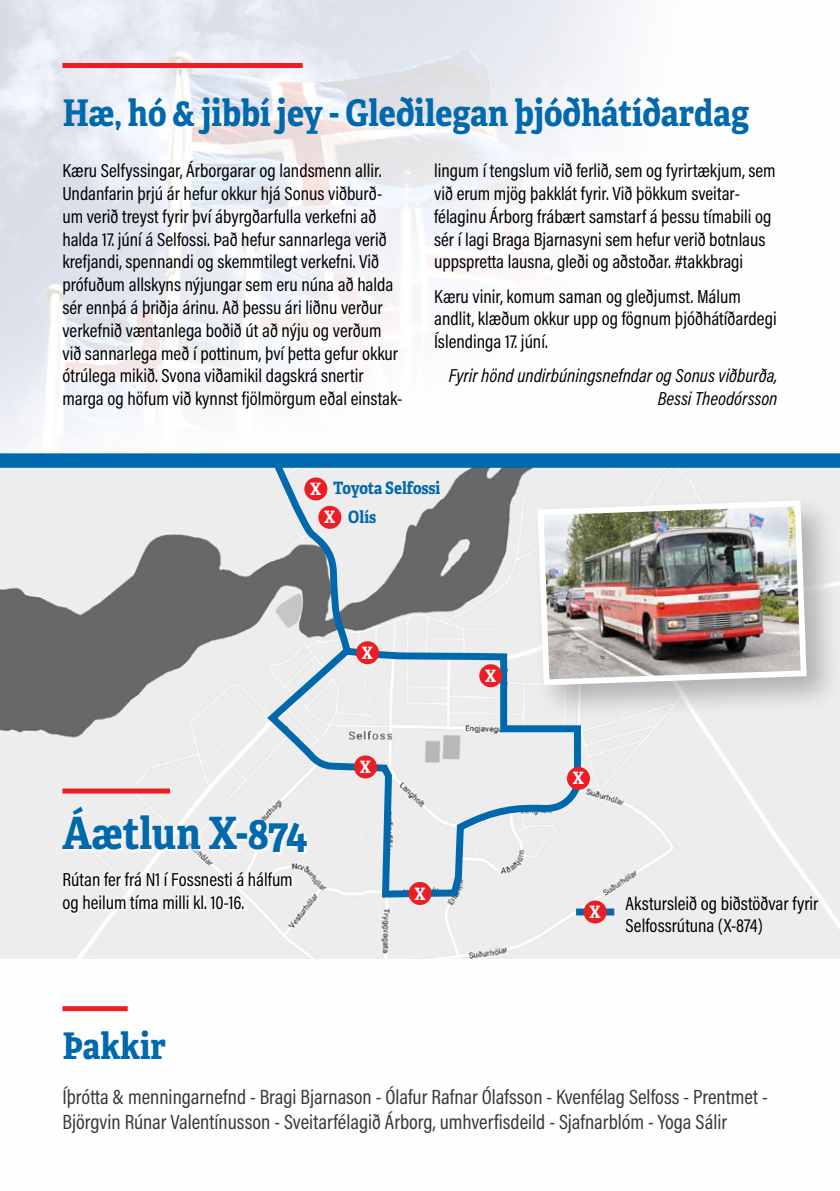
<style>
.page{position:relative;width:840px;height:1191px;background:#fff}
.page>*{position:absolute;margin:0;border:0;box-sizing:border-box;transform-origin:0 0}
.t1{font:700 44.6px "Adelle Condensed";letter-spacing:-.005em;color:#0068ac}
.t2{font:700 36.6px "Adelle Condensed";color:#0068ac}
.t3{font:20.8px/25px "Acumin Pro Cond";color:#383839}
.t4{font:19px/22.8px "Acumin Pro Cond";color:#000}
.t5{font:italic 19px/22.8px "Acumin Pro Cond";color:#000;text-align:right}
.t6{font:700 17px/28.4px "Adelle Condensed";color:#0068ac}
.t7{font:700 17px "Adelle Condensed";color:#fff}
</style>
<div class="page">
<img style="left:0;top:0;width:839px;height:1012px">
<div style="left:62px;top:63px;width:240px;height:5px;background:#ed1d24"></div>
<div style="left:62px;top:1006px;width:66px;height:5px;background:#ed1d24"></div>
<img style="left:0;top:468px;width:839px;height:490px">
<div style="left:0;top:453px;width:839px;height:15px;background:#0068ac"></div>
<svg style="left:265px;top:453px;width:319px;height:448px"></svg>
<div style="left:356px;top:641px;width:23px;height:23px;background:#ed1d24;border-radius:50%"></div>
<div style="left:479px;top:664px;width:23px;height:23px;background:#ed1d24;border-radius:50%"></div>
<div style="left:566px;top:767px;width:23px;height:23px;background:#ed1d24;border-radius:50%"></div>
<div style="left:408px;top:882px;width:23px;height:23px;background:#ed1d24;border-radius:50%"></div>
<div style="left:354px;top:755px;width:23px;height:23px;background:#ed1d24;border-radius:50%"></div>
<div style="left:304px;top:477px;width:23px;height:23px;background:#ed1d24;border-radius:50%"></div>
<div style="left:318px;top:506px;width:23px;height:23px;background:#ed1d24;border-radius:50%"></div>
<div style="left:63px;top:872px;width:231px;height:43px;background:#f1f1f1"></div>
<div style="left:62px;top:806px;width:248px;height:48px;background:#f0f0f0"></div>
<div style="left:62px;top:788px;width:108px;height:5px;background:#ed1d24"></div>
<div style="left:575px;top:908px;width:39px;height:7px;background:#0068ac"></div>
<div style="left:583px;top:900px;width:23px;height:23px;background:#ed1d24;border-radius:50%"></div>
<div style="left:530px;top:493px;width:309px;height:228px;background:#000;opacity:.25"></div>
<img style="left:534px;top:497px;width:275px;height:191px">
<h2 class="t2" style="left:62px;top:86px;width:688px">Hæ, hó &amp; jibbí jey - Gleðilegan þjóðhátíðardag</h2>
<p class="t4" style="left:434px;top:159px;width:343px">lingum í tengslum við ferlið, sem og fyrirtækjum, sem við erum mjög þakklát fyrir. Við þökkum sveitar&shy;félaginu Árborg frábært samstarf á þessu tímabili og sér í lagi Braga Bjarnasyni sem hefur verið botnlaus uppspretta lausna, gleði og aðstoðar. #takkbragi</p>
<p class="t4" style="left:434px;top:284px;width:344px">Kæru vinir, komum saman og gleðjumst. Málum andlit, klæðum okkur upp og fögnum þjóðhátíðardegi<br>Íslendinga 17. júní.</p>
<p class="t5" style="left:448px;top:364px;width:330px">Fyrir hönd undirbúningsnefndar og Sonus viðburða,<br>Bessi Theodórsson</p>
<p class="t4" style="left:62px;top:159px;width:341px">Kæru Selfyssingar, Árborgarar og landsmenn allir.<br>Undanfarin þrjú ár hefur okkur hjá Sonus viðburð&shy;um verið treyst fyrir því ábyrgðarfulla verkefni að halda 17. júní á Selfossi. Það hefur sannarlega verið krefjandi, spennandi og skemmtilegt verkefni. Við prófuðum allskyns nýjungar sem eru núna að halda sér ennþá á þriðja árinu. Að þessu ári liðnu verður verkefnið væntanlega boðið út að nýju og verðum við sannarlega með í pottinum, því þetta gefur okkur ótrúlega mikið. Svona viðamikil dagskrá snertir marga og höfum við kynnst fjölmörgum eðal einstak-</p>
<p class="t6" style="left:348px;top:473px;width:94px;text-indent:-15px">Toyota Selfossi<br>Olís</p>
<p class="t7" style="left:310px;top:476px;width:13px">X</p>
<p class="t7" style="left:324px;top:505px;width:13px">X</p>
<h1 class="t1" style="left:62px;top:800px;width:246px">Áætlun X-874</h1>
<p class="t4" style="left:62px;top:867px;width:232px">Rútan fer frá N1 í Fossnesti á hálfum og heilum tíma milli kl. 10-16.</p>
<h2 class="t2" style="left:62px;top:1018px;width:105px">Þakkir</h2>
<p class="t7" style="left:362px;top:640px;width:13px">X</p>
<p class="t7" style="left:360px;top:754px;width:13px">X</p>
<p class="t7" style="left:414px;top:881px;width:13px">X</p>
<p class="t7" style="left:485px;top:663px;width:13px">X</p>
<p class="t7" style="left:572px;top:766px;width:13px">X</p>
<p class="t7" style="left:589px;top:899px;width:13px">X</p>
<p class="t4" style="left:625px;top:891px;width:194px">Akstursleið og biðstöðvar fyrir<br>Selfossrútuna (X-874)</p>
<p class="t3" style="left:62px;top:1083px;width:705px">Íþrótta &amp; menningarnefnd - Bragi Bjarnason - Ólafur Rafnar Ólafsson - Kvenfélag Selfoss - Prentmet -<br>Björgvin Rúnar Valentínusson - Sveitarfélagið Árborg, umhverfisdeild - Sjafnarblóm - Yoga Sálir</p>
</div>
